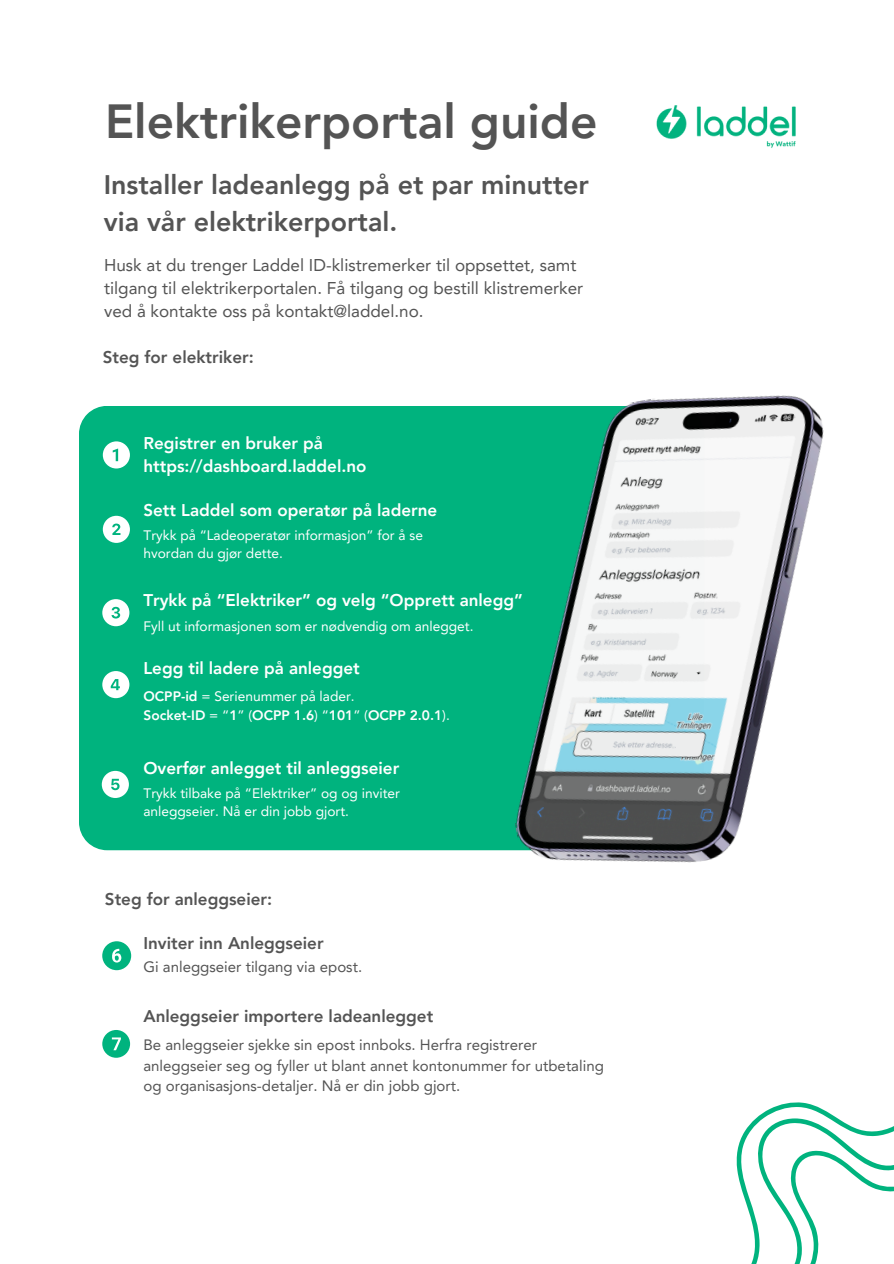
<style>
.page{position:relative;width:894px;height:1264px;background:#fff}
.page>*{position:absolute;margin:0;border:0;box-sizing:border-box;transform-origin:0 0}
.t1{font:800 47.85px "Avenir LT Pro";color:#545454}
.t2{font:800 26.85px/37.2px "Avenir LT Pro";color:#545454}
.t3{font:17.1px/23.1px "Avenir LT Pro";color:#545454}
.t4{font:800 16.95px/22.8px "Avenir LT Pro";color:#fff}
.t5{font:800 16.95px "Avenir LT Pro";color:#545454}
.t6{font:15px/20.7px "Avenir LT Pro";color:#545454}
.t7{font:13.65px/18.5px "Avenir LT Pro";color:#fff}
.t8{font:800 13.65px "Avenir LT Pro";color:#fff}
.s1{font-weight:800}
.s2{font-weight:400}
</style>
<div class="page">
<div style="left:79px;top:406px;width:366px;height:444px;background:#00b37e"></div>
<svg style="left:103px;top:441px;width:27px;height:27px"></svg>
<svg style="left:103px;top:516px;width:27px;height:27px"></svg>
<svg style="left:102px;top:599px;width:27px;height:27px"></svg>
<svg style="left:102px;top:671px;width:27px;height:27px"></svg>
<svg style="left:102px;top:771px;width:27px;height:27px"></svg>
<svg style="left:102px;top:1030px;width:28px;height:27px"></svg>
<svg style="left:736px;top:1102px;width:157px;height:161px"></svg>
<img style="left:656px;top:105px;width:140px;height:43px">
<img style="left:445px;top:395px;width:379px;height:468px">
<svg style="left:102px;top:941px;width:29px;height:29px"></svg>
<h4 class="t1" style="left:105px;top:102px;width:494px">Elektrikerportal guide</h4>
<h3 class="t2" style="left:104px;top:168px;width:486px">Installer ladeanlegg på et par minutter via vår elektrikerportal.</h3>
<p class="t3" style="left:104px;top:255px;width:480px">Husk at du trenger Laddel ID-klistremerker til oppsettet, samt tilgang til elektrikerportalen. Få tilgang og bestill klistremerker ved å kontakte oss på kontakt@laddel.no.</p>
<p class="t5" style="left:103px;top:350px;width:152px">Steg for elektriker:</p>
<h2 class="t4" style="left:143px;top:433px;width:224px">Registrer en bruker på https://dashboard.laddel.no</h2>
<p class="t4" style="left:143px;top:500px;width:295px">Sett Laddel som operatør på laderne</p>
<p class="t7" style="left:143px;top:527px;width:281px">Trykk på “Ladeoperatør informasjon” for å se hvordan du gjør dette.</p>
<h1 class="t4" style="left:143px;top:590px;width:381px">Trykk på “Elektriker” og velg “Opprett anlegg”</h1>
<p class="t7" style="left:143px;top:617px;width:331px">Fyll ut informasjonen som er nødvendig om anlegget.</p>
<p class="t4" style="left:143px;top:658px;width:218px">Legg til ladere på anlegget</p>
<p class="t7" style="left:143px;top:688px;width:213px"><span class="s1">OCPP-id</span> = Serienummer på lader.</p>
<p class="t8" style="left:143px;top:709px;width:308px">Socket-ID <span class="s2">= “</span>1<span class="s2">” (</span>OCPP 1.6<span class="s2">) “</span>101<span class="s2">” (</span>OCPP 2.0.1<span class="s2">).</span></p>
<h3 class="t4" style="left:143px;top:758px;width:257px">Overfør anlegget til anleggseier</h3>
<h3 class="t7" style="left:143px;top:785px;width:258px">Trykk tilbake på “Elektriker” og og inviter anleggseier. Nå er din jobb gjort.</h3>
<p class="t5" style="left:105px;top:892px;width:169px">Steg for anleggseier:</p>
<h3 class="t5" style="left:143px;top:936px;width:181px">Inviter inn Anleggseier</h3>
<p class="t6" style="left:143px;top:957px;width:220px">Gi anleggseier tilgang via epost.</p>
<h3 class="t5" style="left:143px;top:1009px;width:291px">Anleggseier importere ladeanlegget</h3>
<p class="t6" style="left:143px;top:1035px;width:462px">Be anleggseier sjekke sin epost innboks. Herfra registrerer anleggseier seg og fyller ut blant annet kontonummer for utbetaling og organisasjons-detaljer. Nå er din jobb gjort.</p>
</div>
